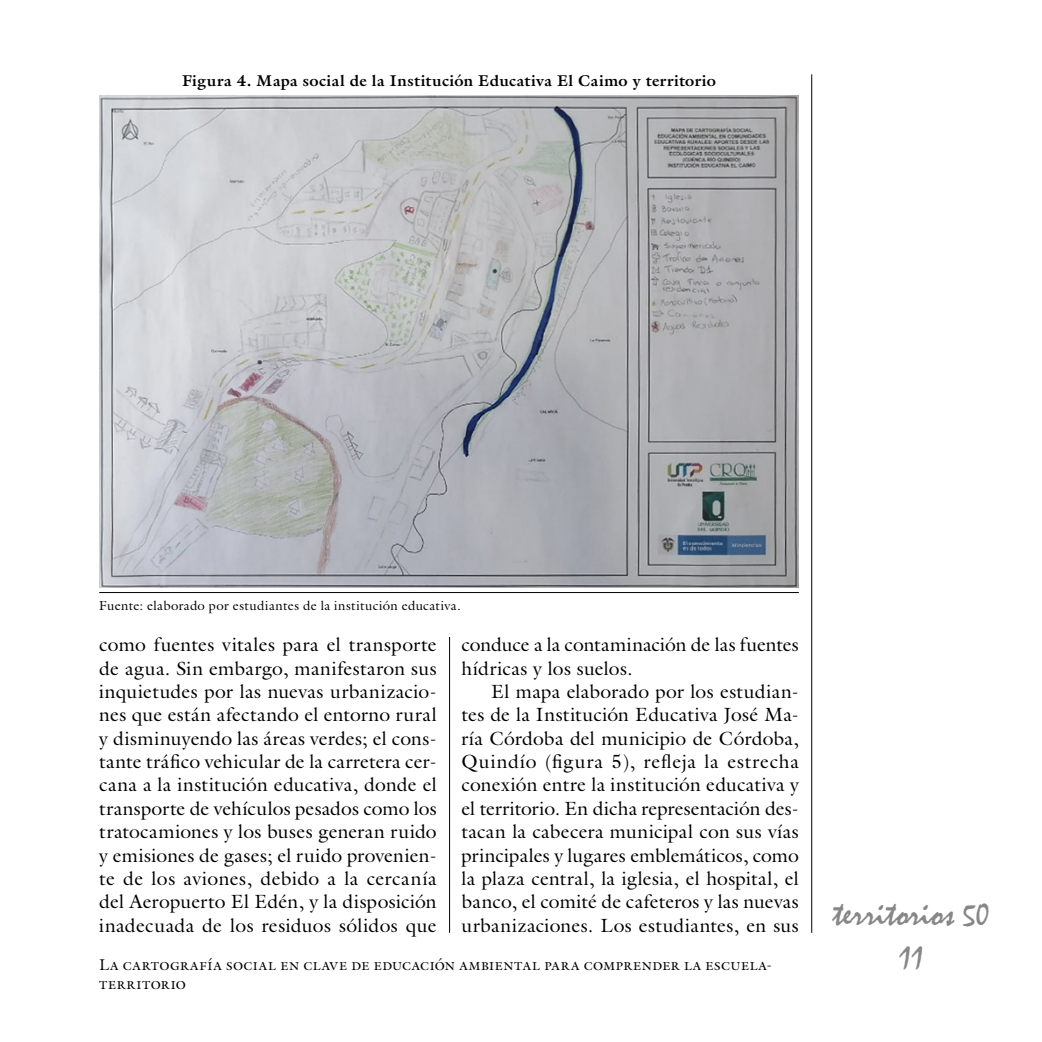
<style>
.page{position:relative;width:1042px;height:1042px;background:#fff}
.page>*{position:absolute;margin:0;border:0;box-sizing:border-box;transform-origin:0 0}
.t1{font:37.62px "Mistral";letter-spacing:-.01em;color:#878787}
.t2{font:33.25px "Mistral";color:#878787}
._02Body_2{font:19.25px/23.4px "Galliard Pro";letter-spacing:.01em;color:#000;text-align:justify}
.t3{font:15.75px/18.9px "Galliard Pro";letter-spacing:.03em;color:#000}
._15Tit_grafico{font:700 15.75px "Galliard Pro";letter-spacing:.025em;color:#000}
._16Fte_grafico{font:13.12px "Galliard Pro";letter-spacing:.03em;color:#000}
.s1{font-size:31.5px}
</style>
<div class="page">
<hr style="left:811px;top:74px;width:1px;height:859px;background:#000">
<hr style="left:449px;top:74px;width:1px;height:859px;background:#000">
<div style="left:99px;top:74px;width:700px;height:563px;background:#fff"></div>
<hr style="left:99px;top:592px;width:700px;height:1px;background:#000">
<img style="left:100px;top:95px;width:698px;height:493px">
<p class="_15Tit_grafico" style="left:182px;top:70px;width:535px">Figura 4. Mapa social de la Institución Educativa El Caimo y territorio</p>
<p class="_16Fte_grafico" style="left:99px;top:596px;width:363px">Fuente: elaborado por estudiantes de la institución educativa.</p>
<p class="_02Body_2" style="left:99px;top:632px;width:339px">como fuentes vitales para el transporte de agua. Sin embargo, manifestaron sus inquietudes por las nuevas urbanizacio&shy;nes que están afectando el entorno rural y disminuyendo las áreas verdes; el cons&shy;tante tráfico vehicular de la carretera cer&shy;cana a la institución educativa, donde el transporte de vehículos pesados como los tratocamiones y los buses generan ruido y emisiones de gases; el ruido provenien&shy;te de los aviones, debido a la cercanía del Aeropuerto El Edén, y la disposición inadecuada de los residuos sólidos que</p>
<p class="_02Body_2" style="left:461px;top:632px;width:339px">conduce a la contaminación de las fuentes hídricas y los suelos.</p>
<p class="_02Body_2" style="left:461px;top:679px;width:339px;text-indent:30px">El mapa elaborado por los estudian&shy;tes de la Institución Educativa José Ma&shy;ría Córdoba del municipio de Córdoba, Quindío (figura 5), refleja la estrecha conexión entre la institución educativa y el territorio. En dicha representación des&shy;tacan la cabecera municipal con sus vías principales y lugares emblemáticos, como la plaza central, la iglesia, el hospital, el banco, el comité de cafeteros y las nuevas urbanizaciones. Los estudiantes, en sus</p>
<p class="t3" style="left:99px;top:955px;width:674px">La cartografía social en clave de educación ambiental para comprender la escuela&shy;territorio</p>
<h1 class="t1" style="left:833px;top:892px;width:158px">territorios <span class="s1">50</span></h1>
<h2 class="t2" style="left:898px;top:938px;width:27px">11</h2>
</div>
